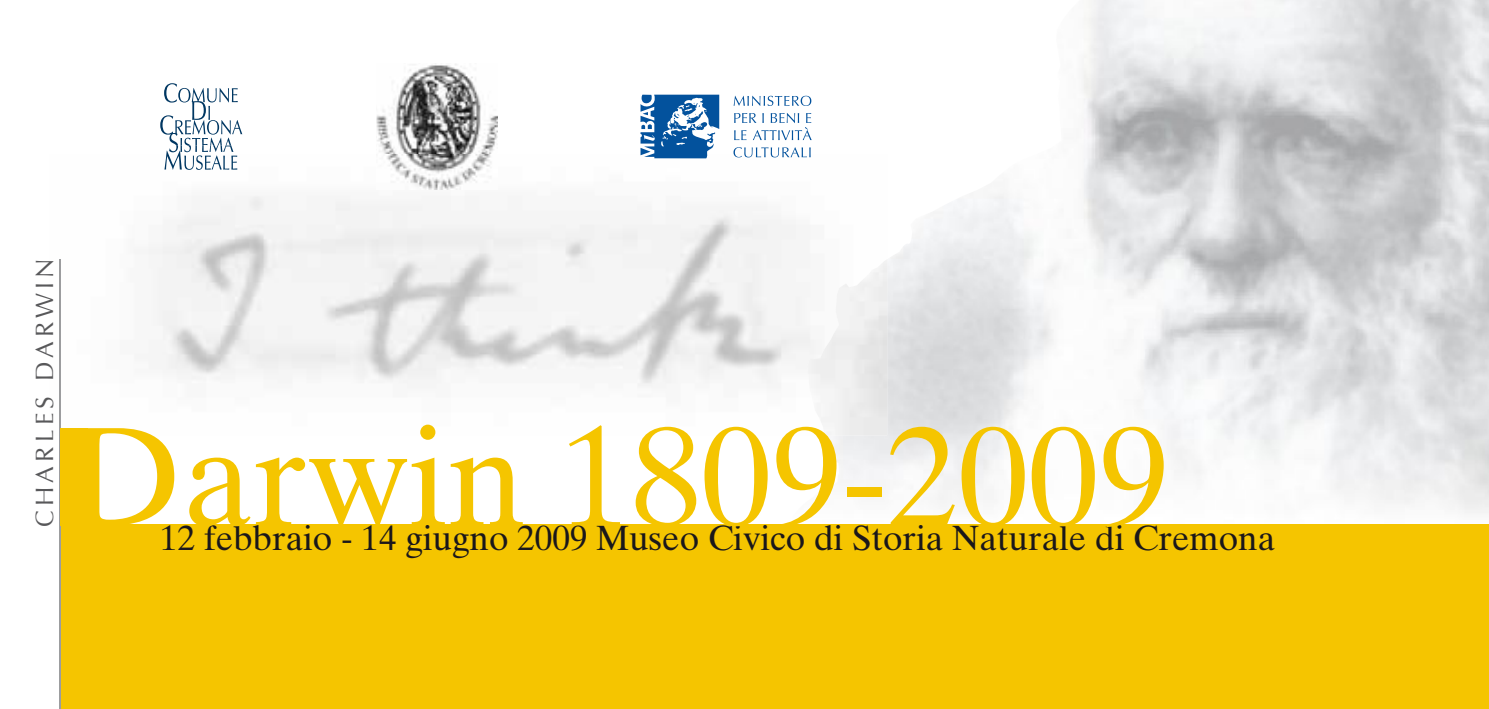
<style>
.page{position:relative;width:1489px;height:709px;background:#fff}
.page>*{position:absolute;margin:0;border:0;box-sizing:border-box;transform-origin:0 0}
.t1{font:140.25px "Times Ten";color:#f5c500}
.t2{font:35px "Times Ten";color:#1a171b}
.t3{font:25px "Optima";letter-spacing:.17em;color:#58585a}
</style>
<div class="page">
<img style="left:785px;top:0;width:703px;height:513px">
<img style="left:60px;top:155px;width:827px;height:280px">
<img style="left:807px;top:259px;width:80px;height:176px">
<div style="left:60px;top:524px;width:1428px;height:185px;background:#f5c500"></div>
<hr style="left:59px;top:259px;width:1px;height:450px;background:#9c9d9f">
<img style="left:377px;top:64px;width:121px;height:125px">
<svg style="left:640px;top:95px;width:79px;height:63px"></svg>
<svg style="left:733px;top:96px;width:78px;height:10px"></svg>
<svg style="left:734px;top:113px;width:77px;height:27px"></svg>
<svg style="left:733px;top:147px;width:77px;height:10px"></svg>
<svg style="left:160px;top:83px;width:82px;height:87px"></svg>
<div style="left:60px;top:428px;width:28px;height:98px;background:#f5c500"></div>
<p class="t3" style="left:30px;top:527px;width:270px;rotate:-90deg">CHARLES DARWIN</p>
<h1 class="t1" style="left:66px;top:394px;width:1103px">Darwin 1809-2009</h1>
<p class="t2" style="left:160px;top:517px;width:1116px">12 febbraio - 14 giugno 2009 Museo Civico di Storia Naturale di Cremona</p>
</div>
